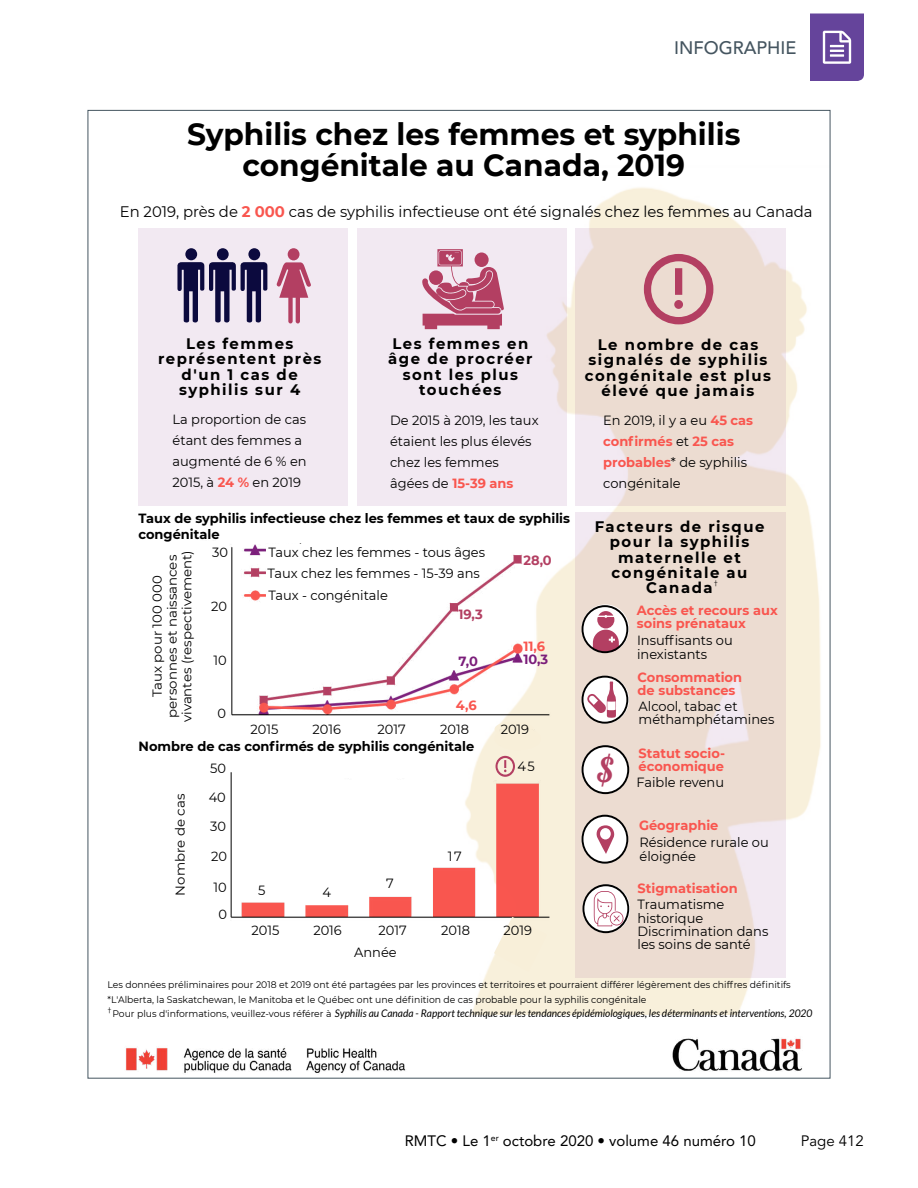
<style>
.page{position:relative;width:918px;height:1188px;background:#fff}
.page>*{position:absolute;margin:0;border:0;box-sizing:border-box;transform-origin:0 0}
.t1{font:32.4px "Lobster";color:#b33f62}
.t2{font:700 30.45px/30.5px "Montserrat";color:#000;text-align:center}
.t3{font:500 18px "Avenir LT Std";color:#455560}
.t4{font:700 15.3px/15.3px "Montserrat";letter-spacing:.1em;color:#000;text-align:center}
.t5{font:15.3px "Montserrat";color:#000}
.t6{font:15px "Avenir LT Std";color:#000}
.t7{font:15px "Avenir LT Std";color:#000}
.t8{font:13.35px/21px "Montserrat";color:#000}
.t9{font:700 13.35px/13.4px "Montserrat";color:#f9564f}
.t10{font:700 13.35px/15.3px "Montserrat";color:#000}
.t11{font:700 13.35px "Montserrat";color:#b33f62}
.t12{font:700 13.35px "Montserrat";color:#7b1e7a}
.t13{font:13.05px/14.9px "Montserrat";color:#000;text-align:center}
.t14{font:italic 10.5px "Lato";color:#000}
.t15{font:9.45px/14.2px "Montserrat";color:#000}
.t16{font:6.6px "Montserrat";color:#000}
.s1{font-weight:700;color:#f9564f}
.s2{font-family:"Montserrat";font-style:normal;font-size:9.45px}
.s3{font-style:normal}
</style>
<div class="page">
<svg style="left:810px;top:14px;width:54px;height:67px;background:#7658a6"></svg>
<img style="left:316px;top:187px;width:505px;height:828px">
<svg style="left:575px;top:512px;width:211px;height:466px;background:#ecddd4"></svg>
<img style="left:230px;top:758px;width:330px;height:193px">
<svg style="left:575px;top:228px;width:211px;height:277px;background:#ecddd5"></svg>
<div style="left:139px;top:228px;width:209px;height:277px;background:#f2e9f2"></div>
<div style="left:357px;top:228px;width:210px;height:277px;background:#f2e9f2"></div>
<svg style="left:422px;top:249px;width:82px;height:80px"></svg>
<svg style="left:644px;top:254px;width:69px;height:70px;background:#d8a5aa"></svg>
<svg style="left:177px;top:248px;width:91px;height:75px"></svg>
<svg style="left:276px;top:248px;width:35px;height:75px"></svg>
<svg style="left:582px;top:676px;width:46px;height:48px"></svg>
<svg style="left:582px;top:815px;width:46px;height:49px"></svg>
<svg style="left:582px;top:605px;width:46px;height:48px"></svg>
<svg style="left:582px;top:745px;width:47px;height:49px"></svg>
<img style="left:231px;top:515px;width:329px;height:243px">
<div style="left:495px;top:727px;width:46px;height:23px;background:#f8efd9;border-radius:50%"></div>
<div style="left:266px;top:544px;width:119px;height:63px;background:#fff"></div>
<div style="left:229px;top:722px;width:251px;height:21px;background:#fff"></div>
<div style="left:233px;top:924px;width:264px;height:23px;background:#fff"></div>
<div style="left:242px;top:755px;width:215px;height:23px;background:#fff"></div>
<svg style="left:494px;top:917px;width:53px;height:54px;background:#f5eddb"></svg>
<svg style="left:496px;top:756px;width:19px;height:21px"></svg>
<svg style="left:582px;top:884px;width:47px;height:49px"></svg>
<img style="left:125px;top:1038px;width:677px;height:35px">
<h3 class="t3" style="left:674px;top:37px;width:124px">INFOGRAPHIE</h3>
<h2 class="t2" style="left:187px;top:118px;width:555px">Syphilis chez les femmes et syphilis congénitale au Canada, 2019</h2>
<p class="t5" style="left:120px;top:201px;width:694px">En 2019, près de <span class="s1">2 000</span> cas de syphilis infectieuse ont été signalés chez les femmes au Canada</p>
<p class="t4" style="left:158px;top:335px;width:165px">Les femmes représentent près d'un 1 cas de syphilis sur 4</p>
<p class="t8" style="left:173px;top:409px;width:136px">La proportion de cas étant des femmes a augmenté de 6 % en<br>2015, à <span class="s1">24 %</span> en 2019</p>
<p class="t4" style="left:388px;top:335px;width:146px">Les femmes en âge de procréer sont les plus touchées</p>
<p class="t8" style="left:390px;top:410px;width:150px">De 2015 à 2019, les taux étaient les plus élevés chez les femmes âgées de <span class="s1">15-39 ans</span></p>
<p class="t10" style="left:139px;top:510px;width:433px">Taux de syphilis infectieuse chez les femmes et taux de syphilis congénitale</p>
<p class="t13" style="left:149px;top:722px;width:173px;rotate:-90deg">Taux pour 100 000 personnes et naissances vivantes (respectivement)</p>
<p class="t8" style="left:267px;top:541px;width:219px;line-height:21.5px">Taux chez les femmes - tous âges<br>Taux chez les femmes - 15-39 ans<br>Taux - congénitale</p>
<p class="t8" style="left:251px;top:718px;width:29px">2015</p>
<p class="t8" style="left:312px;top:718px;width:30px">2016</p>
<p class="t8" style="left:378px;top:718px;width:30px">2017</p>
<p class="t8" style="left:440px;top:718px;width:30px">2018</p>
<p class="t8" style="left:501px;top:718px;width:30px">2019</p>
<p class="t8" style="left:212px;top:541px;width:17px">30</p>
<p class="t11" style="left:523px;top:551px;width:30px">28,0</p>
<p class="t8" style="left:211px;top:595px;width:17px">20</p>
<p class="t11" style="left:458px;top:604px;width:26px">19,3</p>
<p class="t9" style="left:523px;top:639px;width:23px">11,6</p>
<p class="t12" style="left:458px;top:652px;width:21px">7,0</p>
<p class="t12" style="left:523px;top:650px;width:26px">10,3</p>
<p class="t8" style="left:213px;top:650px;width:15px">10</p>
<p class="t9" style="left:456px;top:698px;width:22px">4,6</p>
<p class="t8" style="left:218px;top:702px;width:10px">0</p>
<p class="t10" style="left:139px;top:738px;width:337px">Nombre de cas confirmés de syphilis congénitale</p>
<p class="t8" style="left:210px;top:757px;width:17px">50</p>
<p class="t8" style="left:518px;top:755px;width:19px">45</p>
<p class="t4" style="left:585px;top:336px;width:188px">Le nombre de cas signalés de syphilis congénitale est plus élevé que jamais</p>
<p class="t8" style="left:603px;top:410px;width:151px">En 2019, il y a eu <span class="s1">45 cas confirmés</span> et <span class="s1">25 cas probables</span>* de syphilis congénitale</p>
<p class="t4" style="left:595px;top:518px;width:171px">Facteurs de risque pour la syphilis maternelle et congénitale au<br>Canada</p>
<p class="t16" style="left:714px;top:578px;width:5px">†</p>
<p class="t9" style="left:637px;top:603px;width:142px">Accès et recours aux soins prénataux</p>
<p class="t8" style="left:637px;top:633px;width:97px;line-height:13.4px">Insuffisants ou inexistants</p>
<p class="t9" style="left:638px;top:669px;width:106px">Consommation de substances</p>
<h1 class="t1" style="left:597px;top:749px;width:19px">$</h1>
<p class="t8" style="left:639px;top:699px;width:137px;line-height:13.4px">Alcool, tabac et méthamphétamines</p>
<p class="t9" style="left:639px;top:746px;width:88px">Statut socio&shy;économique</p>
<p class="t8" style="left:637px;top:772px;width:89px">Faible revenu</p>
<p class="t8" style="left:209px;top:786px;width:19px">40</p>
<p class="t13" style="left:172px;top:896px;width:103px;rotate:-90deg">Nombre de cas</p>
<p class="t9" style="left:639px;top:818px;width:81px">Géographie</p>
<p class="t8" style="left:640px;top:835px;width:131px;line-height:13.4px">Résidence rurale ou éloignée</p>
<p class="t8" style="left:210px;top:815px;width:17px">30</p>
<p class="t8" style="left:211px;top:845px;width:17px">20</p>
<p class="t8" style="left:448px;top:845px;width:15px">17</p>
<p class="t8" style="left:386px;top:873px;width:9px">7</p>
<p class="t9" style="left:638px;top:881px;width:102px">Stigmatisation</p>
<p class="t8" style="left:638px;top:897px;width:132px;line-height:13.4px">Traumatisme historique<br>Discrimination dans les soins de santé</p>
<p class="t8" style="left:213px;top:876px;width:15px">10</p>
<p class="t8" style="left:258px;top:879px;width:9px">5</p>
<p class="t8" style="left:323px;top:881px;width:10px">4</p>
<p class="t8" style="left:219px;top:903px;width:10px">0</p>
<p class="t8" style="left:252px;top:919px;width:29px">2015</p>
<p class="t8" style="left:313px;top:919px;width:30px">2016</p>
<p class="t8" style="left:378px;top:919px;width:30px">2017</p>
<p class="t8" style="left:441px;top:919px;width:30px">2018</p>
<p class="t8" style="left:503px;top:919px;width:30px">2019</p>
<p class="t8" style="left:354px;top:941px;width:44px">Année</p>
<p class="t15" style="left:108px;top:977px;width:685px">Les données préliminaires pour 2018 et 2019 ont été partagées par les provinces et territoires et pourraient différer légèrement des chiffres définitifs *L'Alberta, la Saskatchewan, le Manitoba et le Québec ont une définition de cas probable pour la syphilis congénitale</p>
<p class="t14" style="left:112px;top:1007px;width:702px"><span class="s2">Pour plus d'informations, veuillez-vous référer à</span> Syphilis au Canada - Rapport technique sur les tendances épidémiologique<span class="s3">s,</span> les déterminants et interventions, 2020</p>
<p class="t16" style="left:108px;top:1005px;width:5px">†</p>
<p class="t6" style="left:405px;top:1133px;width:353px">RMTC • Le 1<sup>er</sup> octobre 2020 • volume 46 numéro 10</p>
<p class="t7" style="left:801px;top:1133px;width:65px">Page 412</p>
</div>
